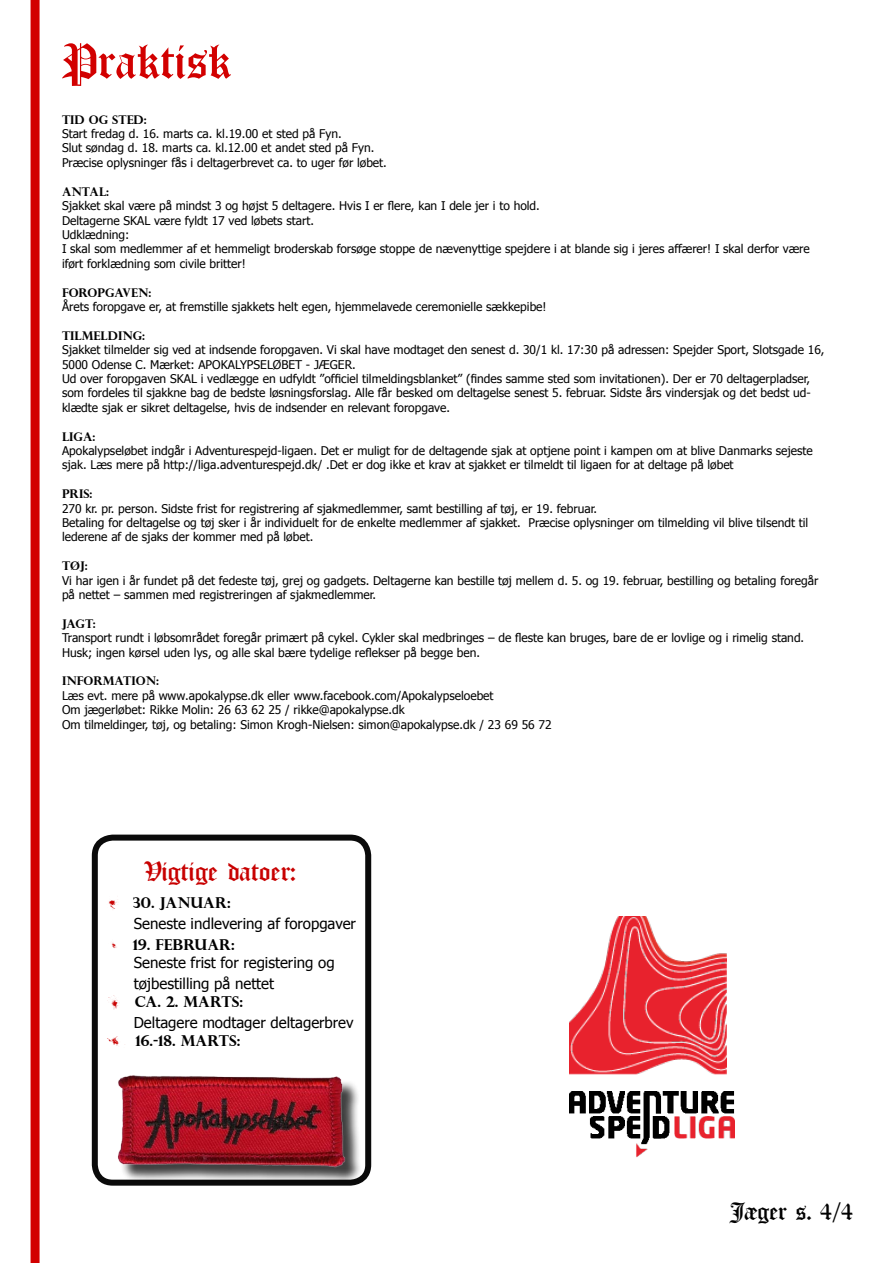
<style>
.page{position:relative;width:893px;height:1263px;background:#fff}
.page>*{position:absolute;margin:0;border:0;box-sizing:border-box;transform-origin:0 0}
.t1{font:54px "Old London";color:#d20000}
.t2{font:30px "Old London";color:#c80000}
.t3{font:27px "Old London";color:#000}
.t4{font:15px/21px "Tahoma";color:#000}
.t5{font:700 15px "Perpetua Titling";color:#000}
.t6{font:12px/14.4px "Tahoma";color:#000}
.t7{font:700 12px "Perpetua Titling";color:#000}
.s1{font-family:"splatter";font-weight:400;color:#c80000}
</style>
<div class="page">
<div style="left:31px;top:0;width:9px;height:1263px;background:#d20000"></div>
<img style="left:569px;top:917px;width:157px;height:158px">
<img style="left:569px;top:1092px;width:166px;height:66px">
<div style="left:92px;top:835px;width:279px;height:351px;border:6px solid #0a0a0a;border-radius:18px"></div>
<div style="left:120px;top:1077px;width:242px;height:107px;background:#000;opacity:.75"></div>
<img style="left:118px;top:1075px;width:229px;height:94px">
<h1 class="t1" style="left:62px;top:30px;width:172px">Praktisk</h1>
<p class="t7" style="left:62px;top:112px;width:86px">TID OG STED:</p>
<p class="t6" style="left:62px;top:126px;width:326px">Start fredag d. 16. marts ca. kl.19.00 et sted på Fyn.<br>Slut søndag d. 18. marts ca. kl.12.00 et andet sted på Fyn.<br>Præcise oplysninger fås i deltagerbrevet ca. to uger før løbet.</p>
<p class="t7" style="left:62px;top:184px;width:49px">ANTAL:</p>
<p class="t6" style="left:62px;top:198px;width:749px">Sjakket skal være på mindst 3 og højst 5 deltagere. Hvis I er flere, kan I dele jer i to hold.<br>Deltagerne SKAL være fyldt 17 ved løbets start.<br>Udklædning:<br>I skal som medlemmer af et hemmeligt broderskab forsøge stoppe de nævenyttige spejdere i at blande sig i jeres affærer! I skal derfor være iført forklædning som civile britter!</p>
<p class="t7" style="left:62px;top:285px;width:91px">FOROPGAVEN:</p>
<p class="t6" style="left:62px;top:299px;width:486px">Årets foropgave er, at fremstille sjakkets helt egen, hjemmelavede ceremonielle sækkepibe!</p>
<p class="t7" style="left:62px;top:328px;width:85px">TILMELDING:</p>
<p class="t6" style="left:62px;top:342px;width:764px">Sjakket tilmelder sig ved at indsende foropgaven. Vi skal have modtaget den senest d. 30/1 kl. 17:30 på adressen: Spejder Sport, Slotsgade 16, 5000 Odense C. Mærket: APOKALYPSELØBET - JÆGER.<br>Ud over foropgaven SKAL i vedlægge en udfyldt ”officiel tilmeldingsblanket” (findes samme sted som invitationen). Der er 70 deltagerpladser, som fordeles til sjakkne bag de bedste løsningsforslag. Alle får besked om deltagelse senest 5. februar. Sidste års vindersjak og det bedst ud&shy;klædte sjak er sikret deltagelse, hvis de indsender en relevant foropgave.</p>
<p class="t7" style="left:62px;top:429px;width:35px">LIGA:</p>
<p class="t6" style="left:62px;top:443px;width:752px">Apokalypseløbet indgår i Adventurespejd-ligaen. Det er muligt for de deltagende sjak at optjene point i kampen om at blive Danmarks sejeste sjak. Læs mere på http://liga.adventurespejd.dk/ .Det er dog ikke et krav at sjakket er tilmeldt til ligaen for at deltage på løbet</p>
<p class="t7" style="left:62px;top:486px;width:32px">PRIS:</p>
<p class="t6" style="left:62px;top:500px;width:748px">270 kr. pr. person. Sidste frist for registrering af sjakmedlemmer, samt bestilling af tøj, er 19. februar.<br>Betaling for deltagelse og tøj sker i år individuelt for de enkelte medlemmer af sjakket. Præcise oplysninger om tilmelding vil blive tilsendt til lederene af de sjaks der kommer med på løbet.</p>
<p class="t7" style="left:62px;top:558px;width:27px">TØJ:</p>
<p class="t6" style="left:62px;top:572px;width:758px">Vi har igen i år fundet på det fedeste tøj, grej og gadgets. Deltagerne kan bestille tøj mellem d. 5. og 19. februar, bestilling og betaling foregår på nettet – sammen med registreringen af sjakmedlemmer.</p>
<p class="t7" style="left:62px;top:616px;width:35px">JAGT:</p>
<p class="t6" style="left:62px;top:630px;width:744px">Transport rundt i løbsområdet foregår primært på cykel. Cykler skal medbringes – de fleste kan bruges, bare de er lovlige og i rimelig stand.<br>Husk; ingen kørsel uden lys, og alle skal bære tydelige reflekser på begge ben.</p>
<p class="t7" style="left:62px;top:674px;width:99px">INFORMATION:</p>
<p class="t6" style="left:62px;top:688px;width:491px">Læs evt. mere på www.apokalypse.dk eller www.facebook.com/Apokalypseloebet<br>Om jægerløbet: Rikke Molin: 26 63 62 25 / rikke@apokalypse.dk<br>Om tilmeldinger, tøj, og betaling: Simon Krogh-Nielsen: simon@apokalypse.dk / 23 69 56 72</p>
<h2 class="t2" style="left:144px;top:853px;width:153px">Vigtige datoer:</h2>
<p class="t5" style="left:107px;top:894px;width:125px"><span class="s1">O</span> 30. JANUAR:</p>
<p class="t4" style="left:134px;top:913px;width:224px">Seneste indlevering af foropgaver</p>
<p class="t5" style="left:107px;top:936px;width:129px"><span class="s1">A</span> 19. FEBRUAR:</p>
<p class="t4" style="left:134px;top:952px;width:202px">Seneste frist for registering og tøjbestilling på nettet</p>
<p class="t5" style="left:107px;top:993px;width:138px"><span class="s1">F</span> CA. 2. MARTS:</p>
<p class="t4" style="left:134px;top:1012px;width:221px">Deltagere modtager deltagerbrev</p>
<p class="t5" style="left:107px;top:1032px;width:135px"><span class="s1">Q</span> 16.-18. MARTS:</p>
<h3 class="t3" style="left:730px;top:1195px;width:124px">Jæger s. 4/4</h3>
</div>
